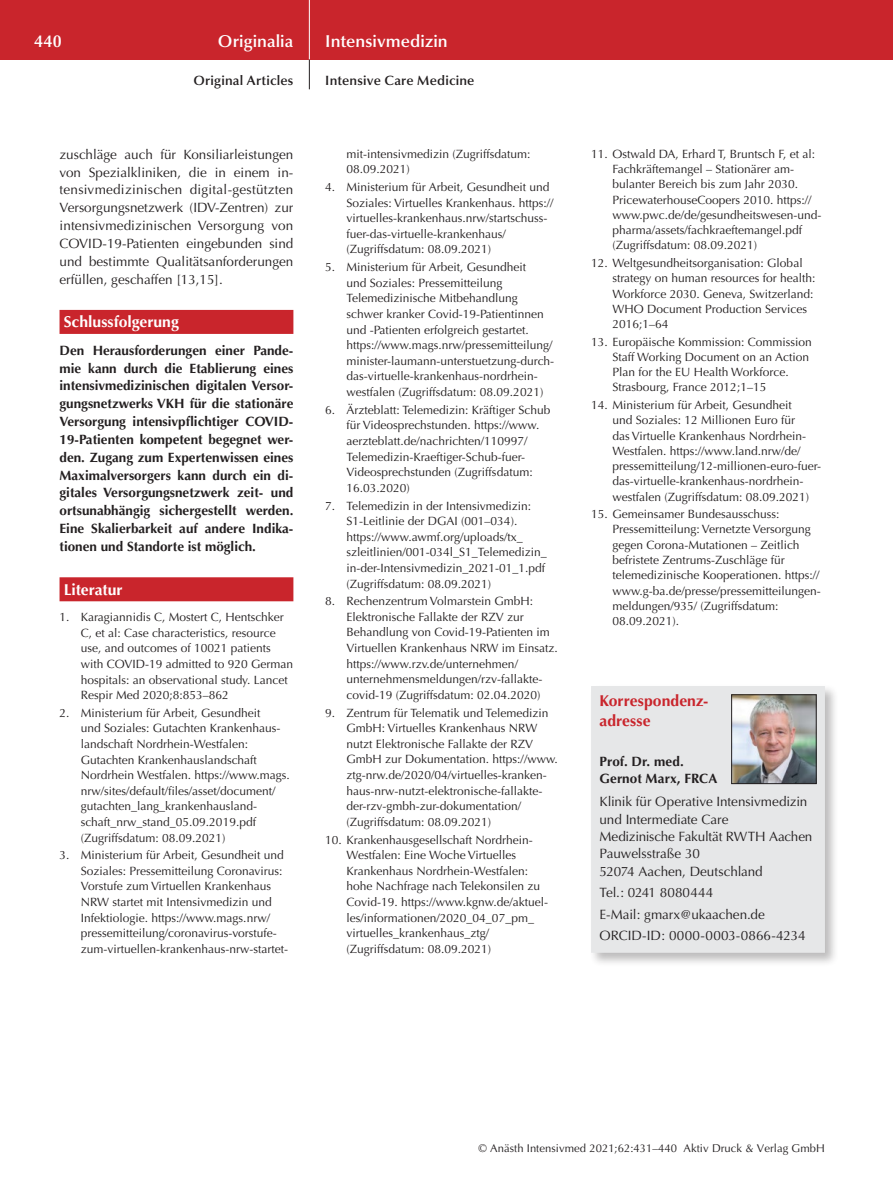
<style>
.page{position:relative;width:893px;height:1191px;background:#fff}
.page>*{position:absolute;margin:0;border:0;box-sizing:border-box;transform-origin:0 0}
.t1{font:600 17.25px "Optima";letter-spacing:.005em;color:#fff}
.t2{font:700 15.75px "Optima";color:#fff}
.t3{font:700 15.75px/19.5px "Optima";color:#c9252c}
.t4{font:13.5px/17.9px "Optima";color:#231f20}
.t5{font:700 13.5px/17.9px "Optima";color:#231f20}
.t6{font:600 13.5px "Optima";letter-spacing:.015em;color:#231f20}
.t7{font:12px/15.6px "Optima";color:#231f20}
.t8{font:11.25px "Optima";letter-spacing:.005em;color:#231f20}
</style>
<div class="page">
<div style="left:0;top:0;width:893px;height:60px;background:#c9252c"></div>
<hr style="left:309px;top:0;width:1px;height:60px;background:#fff">
<svg style="left:309px;top:60px;width:1px;height:29px"></svg>
<div style="left:589px;top:684px;width:250px;height:283px;background:#231f20;opacity:.3"></div>
<div style="left:591px;top:686px;width:234px;height:266px;background:#e6e7e8"></div>
<img style="left:733px;top:696px;width:81px;height:86px">
<div style="left:731px;top:694px;width:85px;height:90px;border:1px solid #231f20"></div>
<div style="left:60px;top:310px;width:233px;height:24px;background:#c9252c"></div>
<div style="left:60px;top:577px;width:233px;height:24px;background:#c9252c"></div>
<h1 class="t1" style="left:34px;top:31px;width:29px">440</h1>
<h1 class="t1" style="left:218px;top:31px;width:77px">Originalia</h1>
<h1 class="t1" style="left:325px;top:31px;width:124px">Intensivmedizin</h1>
<p class="t6" style="left:194px;top:73px;width:101px">Original Articles</p>
<p class="t6" style="left:325px;top:73px;width:151px">Intensive Care Medicine</p>
<p class="t4" style="left:60px;top:145px;width:235px;text-align:justify">zuschläge auch für Konsiliarleistungen von Spezialkliniken, die in einem in&shy;tensivmedizinischen digital-gestützten Versorgungsnetzwerk (IDV-Zentren) zur intensivmedizinischen Versorgung von COVID-19-Patienten eingebunden sind und bestimmte Qualitätsanforderungen erfüllen, geschaffen [13,15].</p>
<h2 class="t2" style="left:64px;top:313px;width:117px">Schlussfolgerung</h2>
<p class="t5" style="left:60px;top:341px;width:235px;text-align:justify">Den Herausforderungen einer Pande&shy;mie kann durch die Etablierung eines intensivmedizinischen digitalen Versor&shy;gungsnetzwerks VKH für die stationäre Versorgung intensivpflichtiger COVID-19-Patienten kompetent begegnet wer&shy;den. Zugang zum Expertenwissen eines Maximalversorgers kann durch ein di&shy;gitales Versorgungsnetzwerk zeit- und ortsunabhängig sichergestellt werden.<br>Eine Skalierbarkeit auf andere Indika&shy;tionen und Standorte ist möglich.</p>
<h2 class="t2" style="left:64px;top:580px;width:60px">Literatur</h2>
<p class="t7" style="left:81px;top:609px;width:214px;text-indent:-21px">1. Karagiannidis C, Mostert C, Hentschker C, et al: Case characteristics, resource use, and outcomes of 10021 patients with COVID-19 admitted to 920 German hospitals: an observational study. Lancet Respir Med 2020;8:853–862</p>
<p class="t7" style="left:81px;top:705px;width:210px;text-indent:-21px">2. Ministerium für Arbeit, Gesundheit<br>und Soziales: Gutachten Krankenhaus&shy;landschaft Nordrhein-Westfalen:<br>Gutachten Krankenhauslandschaft Nordrhein Westfalen. https://www.mags. nrw/sites/default/files/asset/document/ gutachten_lang_krankenhausland&shy;schaft_nrw_stand_05.09.2019.pdf (Zugriffsdatum: 08.09.2021)</p>
<p class="t7" style="left:81px;top:847px;width:209px;text-indent:-21px">3. Ministerium für Arbeit, Gesundheit und Soziales: Pressemitteilung Coronavirus:<br>Vorstufe zum Virtuellen Krankenhaus NRW startet mit Intensivmedizin und Infektiologie. https://www.mags.nrw/ pressemitteilung/coronavirus-vorstufe&shy;zum-virtuellen-krankenhaus-nrw-startet-</p>
<p class="t7" style="left:347px;top:146px;width:185px">mit-intensivmedizin (Zugriffsdatum:<br>08.09.2021)</p>
<p class="t7" style="left:347px;top:179px;width:209px;text-indent:-21px">4. Ministerium für Arbeit, Gesundheit und Soziales: Virtuelles Krankenhaus. https:// virtuelles-krankenhaus.nrw/startschuss&shy;fuer-das-virtuelle-krankenhaus/ (Zugriffsdatum: 08.09.2021)</p>
<p class="t7" style="left:347px;top:259px;width:209px;text-indent:-21px">5. Ministerium für Arbeit, Gesundheit<br>und Soziales: Pressemitteilung Telemedizinische Mitbehandlung schwer kranker Covid-19-Patientinnen und -Patienten erfolgreich gestartet. https://www.mags.nrw/pressemitteilung/ minister-laumann-unterstuetzung-durch&shy;das-virtuelle-krankenhaus-nordrhein&shy;westfalen (Zugriffsdatum: 08.09.2021)</p>
<p class="t7" style="left:347px;top:402px;width:205px;text-indent:-21px">6. Ärzteblatt: Telemedizin: Kräftiger Schub für Videosprechstunden. https://www. aerzteblatt.de/nachrichten/110997/ Telemedizin-Kraeftiger-Schub-fuer-Videosprechstunden (Zugriffsdatum:<br>16.03.2020)</p>
<p class="t7" style="left:347px;top:498px;width:202px;text-indent:-21px">7. Telemedizin in der Intensivmedizin:<br>S1-Leitlinie der DGAI (001–034). https://www.awmf.org/uploads/tx_ szleitlinien/001-034l_S1_Telemedizin_ in-der-Intensivmedizin_2021-01_1.pdf (Zugriffsdatum: 08.09.2021)</p>
<p class="t7" style="left:347px;top:593px;width:213px;text-indent:-21px">8. Rechenzentrum Volmarstein GmbH:<br>Elektronische Fallakte der RZV zur Behandlung von Covid-19-Patienten im Virtuellen Krankenhaus NRW im Einsatz. https://www.rzv.de/unternehmen/ unternehmensmeldungen/rzv-fallakte&shy;covid-19 (Zugriffsdatum: 02.04.2020)</p>
<p class="t7" style="left:347px;top:705px;width:213px;text-indent:-21px">9. Zentrum für Telematik und Telemedizin GmbH: Virtuelles Krankenhaus NRW nutzt Elektronische Fallakte der RZV GmbH zur Dokumentation. https://www. ztg-nrw.de/2020/04/virtuelles-kranken&shy;haus-nrw-nutzt-elektronische-fallakte&shy;der-rzv-gmbh-zur-dokumentation/ (Zugriffsdatum: 08.09.2021)</p>
<p class="t7" style="left:347px;top:832px;width:203px;text-indent:-21px">10. Krankenhausgesellschaft Nordrhein-Westfalen: Eine Woche Virtuelles Krankenhaus Nordrhein-Westfalen: hohe Nachfrage nach Telekonsilen zu Covid-19. https://www.kgnw.de/aktuel&shy;les/informationen/2020_04_07_pm_ virtuelles_krankenhaus_ztg/ (Zugriffsdatum: 08.09.2021)</p>
<p class="t7" style="left:612px;top:146px;width:211px;text-indent:-21px">11. Ostwald DA, Erhard T, Bruntsch F, et al:<br>Fachkräftemangel – Stationärer am&shy;bulanter Bereich bis zum Jahr 2030.<br>PricewaterhouseCoopers 2010. https:// www.pwc.de/de/gesundheitswesen-und&shy;pharma/assets/fachkraeftemangel.pdf (Zugriffsdatum: 08.09.2021)</p>
<p class="t7" style="left:612px;top:255px;width:205px;text-indent:-21px">12. Weltgesundheitsorganisation: Global strategy on human resources for health:<br>Workforce 2030. Geneva, Switzerland:<br>WHO Document Production Services 2016;1–64</p>
<p class="t7" style="left:612px;top:334px;width:201px;text-indent:-21px">13. Europäische Kommission: Commission Staff Working Document on an Action Plan for the EU Health Workforce.<br>Strasbourg, France 2012;1–15</p>
<p class="t7" style="left:612px;top:397px;width:210px;text-indent:-21px">14. Ministerium für Arbeit, Gesundheit<br>und Soziales: 12 Millionen Euro für<br>das Virtuelle Krankenhaus Nordrhein-Westfalen. https://www.land.nrw/de/ pressemitteilung/12-millionen-euro-fuer&shy;das-virtuelle-krankenhaus-nordrhein&shy;westfalen (Zugriffsdatum: 08.09.2021)</p>
<p class="t7" style="left:612px;top:506px;width:210px;text-indent:-21px">15. Gemeinsamer Bundesausschuss:<br>Pressemitteilung: Vernetzte Versorgung gegen Corona-Mutationen – Zeitlich befristete Zentrums-Zuschläge für telemedizinische Kooperationen. https:// www.g-ba.de/presse/pressemitteilungen&shy;meldungen/935/ (Zugriffsdatum:<br>08.09.2021).</p>
<h2 class="t3" style="left:600px;top:691px;width:110px">Korrespondenz&shy;adresse</h2>
<p class="t5" style="left:600px;top:753px;width:119px;line-height:17.2px">Prof. Dr. med.<br>Gernot Marx, FRCA</p>
<p class="t4" style="left:600px;top:793px;width:214px;line-height:17.2px">Klinik für Operative Intensivmedizin und Intermediate Care<br>Medizinische Fakultät RWTH Aachen<br>Pauwelsstraße 30<br>52074 Aachen, Deutschland</p>
<p class="t4" style="left:600px;top:882px;width:207px;line-height:21.5px">Tel.: 0241 8080444<br>E-Mail: gmarx@ukaachen.de<br>ORCID-ID: 0000-0003-0866-4234</p>
<p class="t8" style="left:478px;top:1142px;width:348px">© Anästh Intensivmed 2021;62:431–440 Aktiv Druck &amp; Verlag GmbH</p>
</div>
